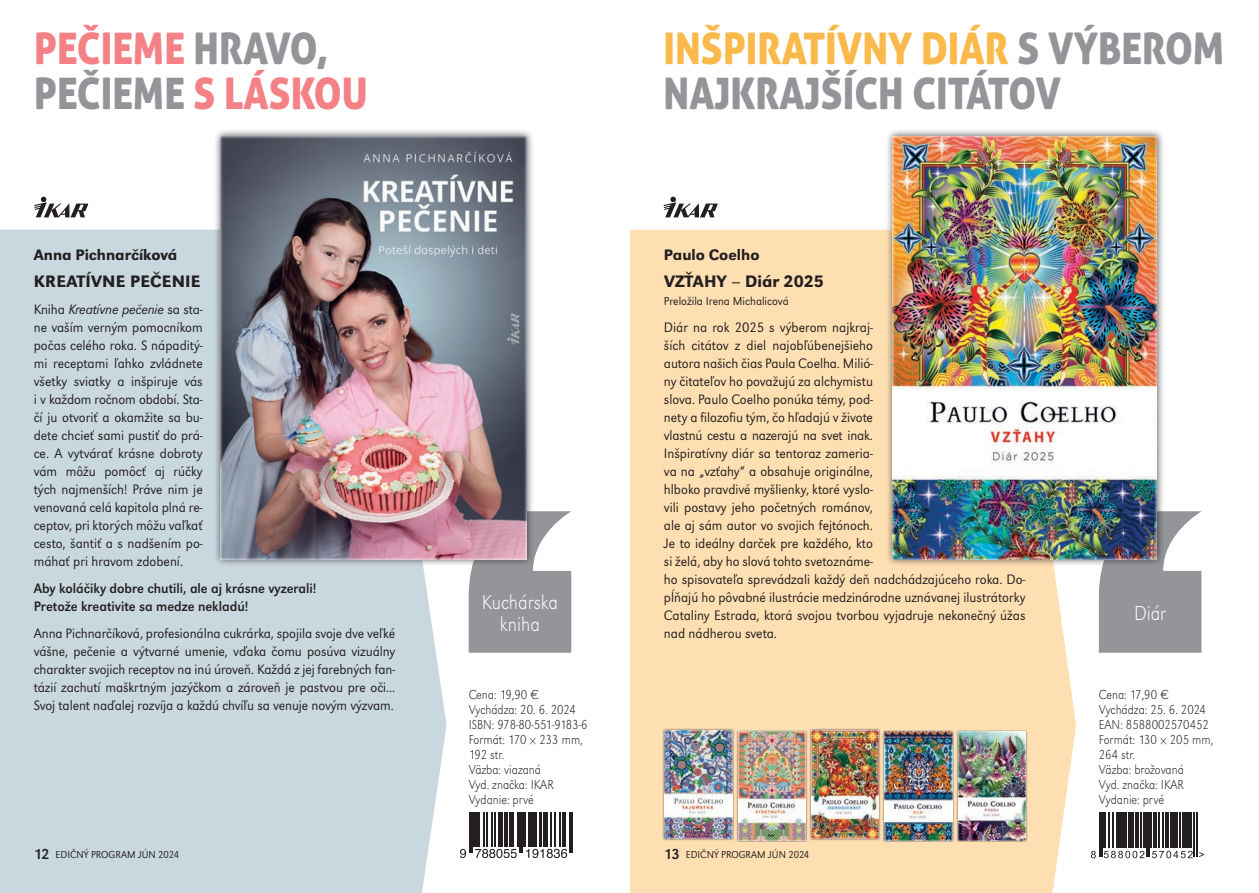
<style>
.page{position:relative;width:1259px;height:893px;background:#fff}
.page>*{position:absolute;margin:0;border:0;box-sizing:border-box;transform-origin:0 0}
.Headline{font:43.5px/45px "Aller Display";color:#939598;scale:.9 1}
.Headline-2{font:43.5px/45px "Aller Display";color:#f38186;scale:.9 1}
.Žáner{font:300 expanded 21px/22.5px "URW Grotesk TOT";color:#fff;text-align:center;scale:.9 1}
.Titul{font:500 17.25px "URW Grotesk TOT";letter-spacing:.015em;color:#231f20}
.Autor{font:500 15.75px "URW Grotesk TOT";color:#231f20}
.t1{font:15px "URW Grotesk TOT";color:#231f20}
.Text{font:300 14.25px/18px "URW Grotesk TOT";color:#231f20;text-align:justify;scale:.95 1}
.Text-2{font:14.25px/18px "URW Grotesk TOT";color:#231f20;scale:.95 1}
.Data{font:300 expanded 13.5px "URW Grotesk TOT";color:#231f20;scale:.9 1}
.Prelozil{font:300 12px "URW Grotesk TOT";color:#231f20;scale:.95 1}
.t2{font:300 10.5px "URW Grotesk TOT";letter-spacing:.005em;color:#231f20;scale:.95 1}
.s1{color:#939598}
.s2{font-style:italic}
.s3{color:#fcb94b}
</style>
<div class="page">
<div style="left:630px;top:230px;width:446px;height:663px;background:#fedfb2"></div>
<svg style="left:1091px;top:851px;width:4px;height:7px"></svg>
<hr style="left:1099px;top:812px;width:1px;height:45px;background:#231f20">
<hr style="left:1101px;top:812px;width:1px;height:45px;background:#231f20">
<hr style="left:1103px;top:812px;width:2px;height:36px;background:#231f20">
<hr style="left:1108px;top:812px;width:1px;height:36px;background:#231f20">
<hr style="left:1113px;top:812px;width:1px;height:36px;background:#231f20">
<hr style="left:1116px;top:812px;width:1px;height:36px;background:#231f20">
<hr style="left:1118px;top:812px;width:2px;height:36px;background:#231f20">
<hr style="left:1121px;top:812px;width:3px;height:36px;background:#231f20">
<hr style="left:1125px;top:812px;width:1px;height:36px;background:#231f20">
<hr style="left:1128px;top:812px;width:3px;height:36px;background:#231f20">
<hr style="left:1132px;top:812px;width:1px;height:36px;background:#231f20">
<hr style="left:1135px;top:812px;width:3px;height:36px;background:#231f20">
<hr style="left:1140px;top:812px;width:1px;height:36px;background:#231f20">
<hr style="left:1143px;top:812px;width:2px;height:36px;background:#231f20">
<svg style="left:1103px;top:851px;width:41px;height:7px"></svg>
<hr style="left:1146px;top:812px;width:1px;height:45px;background:#231f20">
<hr style="left:1148px;top:812px;width:1px;height:45px;background:#231f20">
<hr style="left:1150px;top:812px;width:2px;height:36px;background:#231f20">
<hr style="left:1154px;top:812px;width:3px;height:36px;background:#231f20">
<hr style="left:1158px;top:812px;width:1px;height:36px;background:#231f20">
<hr style="left:1162px;top:812px;width:1px;height:36px;background:#231f20">
<hr style="left:1165px;top:812px;width:3px;height:36px;background:#231f20">
<hr style="left:1170px;top:812px;width:1px;height:36px;background:#231f20">
<hr style="left:1172px;top:812px;width:1px;height:36px;background:#231f20">
<hr style="left:1174px;top:812px;width:3px;height:36px;background:#231f20">
<hr style="left:1179px;top:812px;width:1px;height:36px;background:#231f20">
<hr style="left:1182px;top:812px;width:3px;height:36px;background:#231f20">
<hr style="left:1186px;top:812px;width:2px;height:36px;background:#231f20">
<hr style="left:1189px;top:812px;width:2px;height:36px;background:#231f20">
<svg style="left:1152px;top:851px;width:40px;height:7px"></svg>
<hr style="left:1194px;top:812px;width:1px;height:45px;background:#231f20">
<hr style="left:1196px;top:812px;width:1px;height:45px;background:#231f20">
<svg style="left:1199px;top:852px;width:5px;height:5px"></svg>
<svg style="left:1099px;top:511px;width:102px;height:142px;background:#a3a4a7"></svg>
<div style="left:885px;top:128px;width:279px;height:439px;background:#231f20;opacity:.75"></div>
<img style="left:892px;top:136px;width:266px;height:424px">
<svg style="left:663px;top:197px;width:55px;height:20px"></svg>
<div style="left:662px;top:728px;width:72px;height:112px;background:#c8b08e"></div>
<img style="left:664px;top:730px;width:70px;height:109px">
<div style="left:736px;top:730px;width:71px;height:112px;background:#231f20;opacity:.75"></div>
<img style="left:737px;top:731px;width:70px;height:110px">
<div style="left:809px;top:728px;width:71px;height:112px;background:#c3ab8b"></div>
<img style="left:810px;top:730px;width:70px;height:109px">
<div style="left:882px;top:730px;width:72px;height:112px;background:#c8b08e"></div>
<img style="left:884px;top:731px;width:70px;height:110px">
<div style="left:956px;top:730px;width:71px;height:112px;background:#231f20;opacity:.75"></div>
<img style="left:957px;top:731px;width:70px;height:110px">
<div style="left:0;top:230px;width:446px;height:663px;background:#c9d7de"></div>
<hr style="left:469px;top:812px;width:1px;height:41px;background:#231f20">
<hr style="left:471px;top:812px;width:1px;height:41px;background:#231f20">
<hr style="left:473px;top:812px;width:4px;height:34px;background:#231f20">
<hr style="left:478px;top:812px;width:2px;height:34px;background:#231f20">
<hr style="left:483px;top:812px;width:1px;height:34px;background:#231f20">
<hr style="left:487px;top:812px;width:1px;height:34px;background:#231f20">
<hr style="left:491px;top:812px;width:1px;height:34px;background:#231f20">
<hr style="left:494px;top:812px;width:1px;height:34px;background:#231f20">
<hr style="left:498px;top:812px;width:3px;height:34px;background:#231f20">
<hr style="left:502px;top:812px;width:1px;height:34px;background:#231f20">
<hr style="left:504px;top:812px;width:3px;height:34px;background:#231f20">
<hr style="left:509px;top:812px;width:2px;height:34px;background:#231f20">
<hr style="left:512px;top:812px;width:2px;height:34px;background:#231f20">
<hr style="left:517px;top:812px;width:1px;height:34px;background:#231f20">
<hr style="left:519px;top:812px;width:1px;height:41px;background:#231f20">
<hr style="left:521px;top:812px;width:2px;height:41px;background:#231f20">
<hr style="left:524px;top:812px;width:2px;height:34px;background:#231f20">
<hr style="left:528px;top:812px;width:2px;height:34px;background:#231f20">
<hr style="left:531px;top:812px;width:4px;height:34px;background:#231f20">
<hr style="left:536px;top:812px;width:1px;height:34px;background:#231f20">
<hr style="left:539px;top:812px;width:2px;height:34px;background:#231f20">
<hr style="left:543px;top:812px;width:3px;height:34px;background:#231f20">
<hr style="left:547px;top:812px;width:1px;height:34px;background:#231f20">
<hr style="left:550px;top:812px;width:1px;height:34px;background:#231f20">
<hr style="left:554px;top:812px;width:1px;height:34px;background:#231f20">
<hr style="left:560px;top:812px;width:1px;height:34px;background:#231f20">
<hr style="left:562px;top:812px;width:1px;height:34px;background:#231f20">
<hr style="left:564px;top:812px;width:1px;height:34px;background:#231f20">
<hr style="left:570px;top:812px;width:1px;height:41px;background:#231f20">
<hr style="left:572px;top:812px;width:1px;height:41px;background:#231f20">
<svg style="left:460px;top:849px;width:6px;height:9px"></svg>
<svg style="left:475px;top:849px;width:42px;height:9px"></svg>
<svg style="left:526px;top:849px;width:41px;height:9px"></svg>
<svg style="left:469px;top:511px;width:102px;height:142px;background:#a3a4a7"></svg>
<div style="left:213px;top:128px;width:321px;height:439px;background:#231f20;opacity:.75"></div>
<img style="left:219px;top:136px;width:309px;height:424px">
<svg style="left:34px;top:197px;width:54px;height:20px"></svg>
<p class="Headline-2" style="left:34px;top:26px;width:372px">PEČIEME <span class="s1">HRAVO,<br>PEČIEME</span> S LÁSKOU</p>
<p class="Autor" style="left:34px;top:245px;width:145px">Anna Pichnarčíková</p>
<p class="Titul" style="left:34px;top:271px;width:168px">KREATÍVNE PEČENIE</p>
<p class="Text" style="left:34px;top:300px;width:179px">Kniha <span class="s2">Kreatívne pečenie</span> sa sta&shy;ne vaším verným pomocníkom počas celého roka. S nápaditý&shy;mi receptami ľahko zvládnete všetky sviatky a inšpiruje vás i v každom ročnom období. Sta&shy;čí ju otvoriť a okamžite sa bu&shy;dete chcieť sami pustiť do prá&shy;ce. A vytvárať krásne dobroty vám môžu pomôcť aj rúčky tých najmenších! Práve nim je venovaná celá kapitola plná re&shy;ceptov, pri ktorých môžu vaľkať cesto, šantiť a s nadšením po&shy;máhať pri hravom zdobení.</p>
<p class="Text-2" style="left:34px;top:579px;width:299px">Aby koláčiky dobre chutili, ale aj krásne vyzerali!<br>Pretože kreativite sa medze nekladú!</p>
<p class="Text" style="left:34px;top:624px;width:382px">Anna Pichnarčíková, profesionálna cukrárka, spojila svoje dve veľké vášne, pečenie a výtvarné umenie, vďaka čomu posúva vizuálny charakter svojich receptov na inú úroveň. Každá z jej farebných fan&shy;tázií zachutí maškrtným jazýčkom a zároveň je pastvou pre oči...<br>Svoj talent naďalej rozvíja a kaž dú chvíľu sa venuje novým výzvam.</p>
<p class="t1" style="left:34px;top:846px;width:17px">12</p>
<p class="t2" style="left:56px;top:849px;width:132px">EDIČNÝ PROGRAM JÚN 2024</p>
<p class="Žáner" style="left:482px;top:590px;width:86px">Kuchárska kniha</p>
<p class="Data" style="left:469px;top:686px;width:80px">Cena: 19,90 €</p>
<p class="Data" style="left:469px;top:701px;width:120px">Vychádza: 20. 6. 2024</p>
<p class="Data" style="left:469px;top:716px;width:134px">ISBN: 978-80-551-9183-6</p>
<p class="Data" style="left:469px;top:731px;width:128px">Formát: 170 × 233 mm,</p>
<p class="Data" style="left:469px;top:746px;width:41px">192 str.</p>
<p class="Data" style="left:469px;top:761px;width:82px">Väzba: viazaná</p>
<p class="Data" style="left:469px;top:776px;width:96px">Vyd. značka: IKAR</p>
<p class="Data" style="left:469px;top:791px;width:74px">Vydanie: prvé</p>
<p class="Headline" style="left:663px;top:26px;width:624px"><span class="s3">INŠPIRATÍVNY DIÁR</span> S VÝBEROM<br>NAJKRAJŠÍCH CITÁTOV</p>
<p class="Autor" style="left:664px;top:245px;width:97px">Paulo Coelho</p>
<p class="Titul" style="left:664px;top:271px;width:161px">VZŤAHY – Diár 2025</p>
<p class="Prelozil" style="left:664px;top:294px;width:133px">Preložila Irena Michalicová</p>
<p class="Text" style="left:664px;top:318px;width:382px;text-align:left">Diár na rok 2025 s výberom najkraj-<br>ších citátov z diel najobľúbenejšieho<br>autora našich čias Paula Coelha. Milió-<br>ny čitateľov ho považujú za alchymistu<br>slova. Paulo Coelho ponúka témy, pod-<br>nety a filozofiu tým, čo hľadajú v živote<br>vlastnú cestu a nazerajú na svet inak.<br>Inšpiratívny diár sa tentoraz zameria-<br>va na „vzťahy“ a obsahuje originálne,<br>hlboko pravdivé myšlienky, ktoré vyslo-<br>vili postavy jeho početných románov,<br>ale aj sám autor vo svojich fejtónoch.<br>Je to ideálny darček pre každého, kto<br>si želá, aby ho slová tohto svetoznáme-<br>ho spisovateľa sprevádzali každý deň nadchádzajúceho roka. Do&shy;pĺňajú ho pôvabné ilustrácie medzinárodne uznávanej ilustrátorky Cataliny Estrada, ktorá svojou tvorbou vyjadruje nekonečný úžas nad nádherou sveta.</p>
<p class="t1" style="left:664px;top:846px;width:18px">13</p>
<p class="t2" style="left:686px;top:849px;width:132px">EDIČNÝ PROGRAM JÚN 2024</p>
<p class="Žáner" style="left:1134px;top:601px;width:37px">Diár</p>
<p class="Data" style="left:1099px;top:686px;width:79px">Cena: 17,90 €</p>
<p class="Data" style="left:1099px;top:701px;width:120px">Vychádza: 25. 6. 2024</p>
<p class="Data" style="left:1099px;top:716px;width:124px">EAN: 8588002570452</p>
<p class="Data" style="left:1099px;top:731px;width:129px">Formát: 130 × 205 mm,</p>
<p class="Data" style="left:1099px;top:746px;width:42px">264 str.</p>
<p class="Data" style="left:1099px;top:761px;width:96px">Väzba: brožovaná</p>
<p class="Data" style="left:1099px;top:776px;width:96px">Vyd. značka: IKAR</p>
<p class="Data" style="left:1099px;top:791px;width:74px">Vydanie: prvé</p>
</div>
